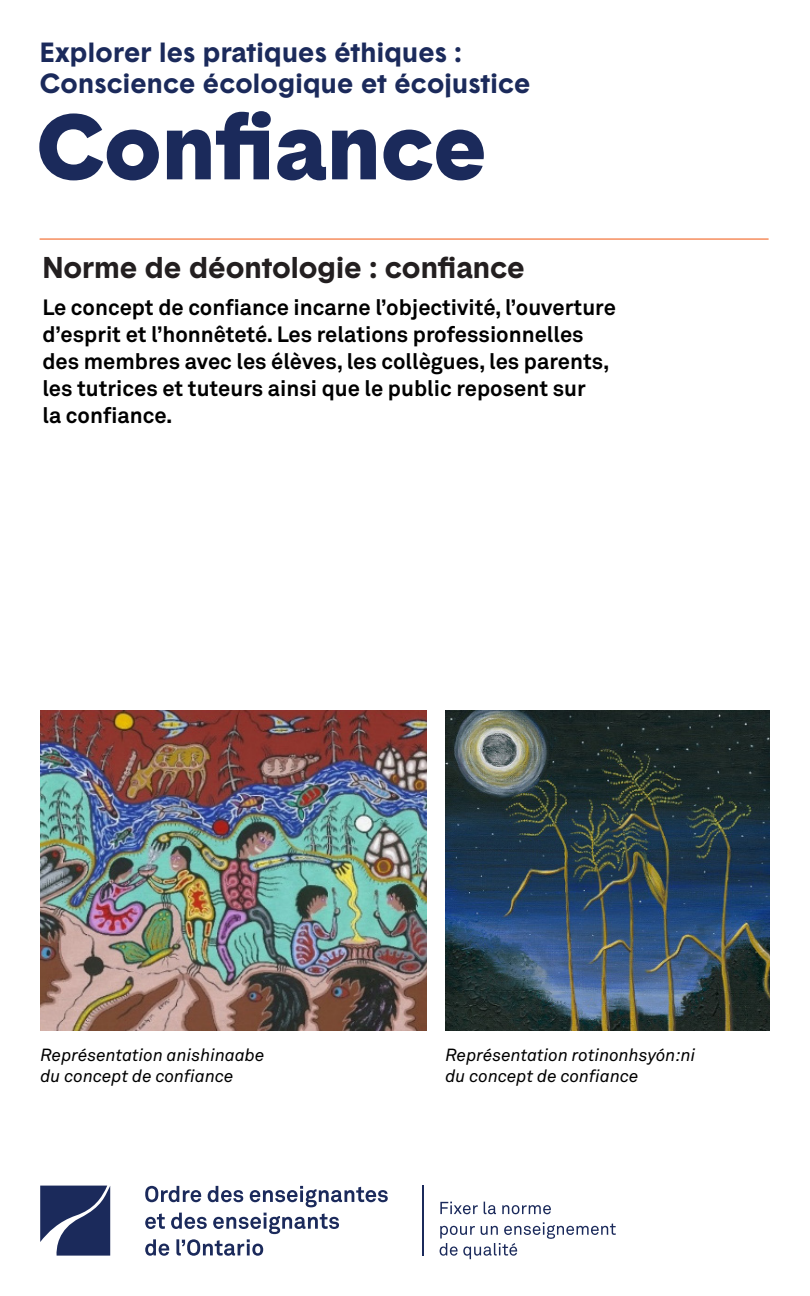
<style>
.page{position:relative;width:810px;height:1296px;background:#fff}
.page>*{position:absolute;margin:0;border:0;box-sizing:border-box;transform-origin:0 0}
.t1{font:900 90px "Basetica";color:#1b2a5b}
.subtitle_1{font:700 29.25px "Basetica";color:#231f20}
.exploring{font:700 27px/31.5px "Basetica";letter-spacing:.01em;color:#1b2a5b}
.Intro_para{font:700 22.05px/27px "Akkurat Pro";color:#000}
.signature{font:italic 17.55px/21.4px "Akkurat Pro";color:#000}
</style>
<div class="page">
<hr style="left:40px;top:238px;width:729px;height:2px;background:#f36829">
<img style="left:40px;top:711px;width:386px;height:320px">
<img style="left:446px;top:711px;width:324px;height:319px">
<svg style="left:40px;top:1186px;width:70px;height:70px;background:#3d4a73"></svg>
<svg style="left:145px;top:1186px;width:56px;height:16px"></svg>
<svg style="left:208px;top:1186px;width:35px;height:16px"></svg>
<svg style="left:250px;top:1186px;width:138px;height:21px"></svg>
<svg style="left:145px;top:1213px;width:194px;height:43px"></svg>
<svg style="left:440px;top:1202px;width:38px;height:12px"></svg>
<svg style="left:484px;top:1202px;width:12px;height:12px"></svg>
<svg style="left:502px;top:1205px;width:49px;height:9px"></svg>
<svg style="left:440px;top:1222px;width:176px;height:37px"></svg>
<hr style="left:422px;top:1186px;width:2px;height:70px;background:#1b2a5b">
<h1 class="exploring" style="left:40px;top:36px;width:492px">Explorer les pratiques éthiques :<br>Conscience écologique et écojustice</h1>
<h2 class="t1" style="left:36px;top:83px;width:452px">Confiance</h2>
<h3 class="subtitle_1" style="left:42px;top:248px;width:484px">Norme de déontologie : confiance</h3>
<p class="Intro_para" style="left:42px;top:294px;width:575px">Le concept de confiance incarne l’objectivité, l’ouverture d’esprit et l’honnêteté. Les relations professionnelles des membres avec les élèves, les collègues, les parents, les tutrices et tuteurs ainsi que le public reposent sur<br>la confiance.</p>
<p class="signature" style="left:40px;top:1044px;width:226px">Représentation anishinaabe du concept de confiance</p>
<p class="signature" style="left:446px;top:1044px;width:252px">Représentation rotinonhsyón:ni du concept de confiance</p>
</div>
